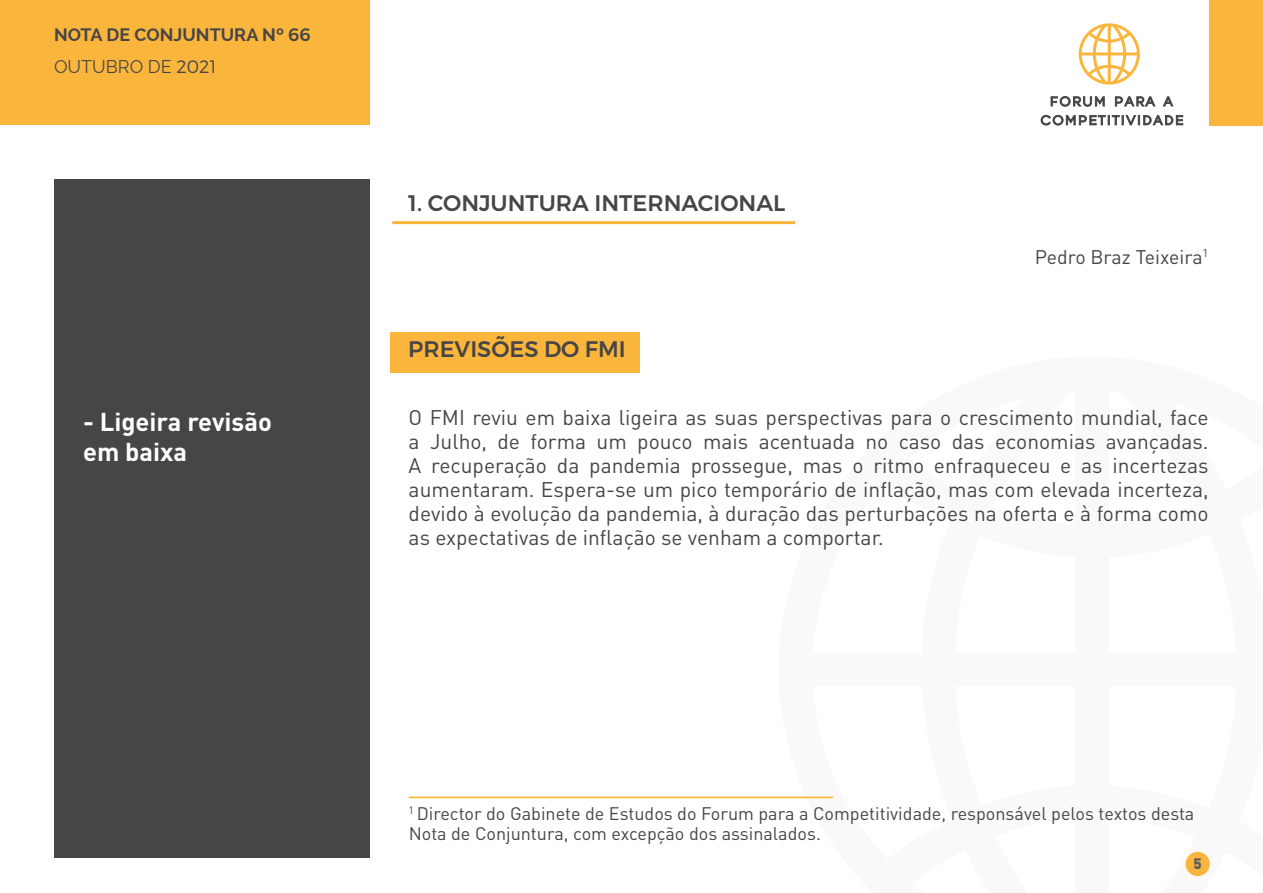
<style>
.page{position:relative;width:1263px;height:893px;background:#fff}
.page>*{position:absolute;margin:0;border:0;box-sizing:border-box;transform-origin:0 0}
.t1{font:700 25.5px/30px "DIN Pro";color:#fff}
.t2{font:500 22.5px "Montserrat";color:#484546}
.t3{font:21px/24px "DIN Pro";color:#484546;text-align:justify}
.t4{font:19.5px "DIN Pro";color:#484546}
.t5{font:18px/19.5px "DIN Pro";color:#484546}
.t6{font:700 18px/32px "Raleway";color:#484546}
.t7{font:900 15px "DIN Pro";color:#5e5d5d}
.s1{font-family:"Montserrat";font-weight:500}
.s2{font-weight:400}
.s3{font-family:"Montserrat";font-weight:300}
</style>
<div class="page">
<div style="left:54px;top:179px;width:316px;height:678px;background:#484546"></div>
<div style="left:0;top:0;width:370px;height:125px;background:#fab63c"></div>
<div style="left:1210px;top:0;width:53px;height:125px;background:#fab63c"></div>
<svg style="left:1079px;top:23px;width:61px;height:62px"></svg>
<svg style="left:1050px;top:96px;width:55px;height:11px"></svg>
<svg style="left:1115px;top:96px;width:41px;height:11px"></svg>
<svg style="left:1162px;top:96px;width:12px;height:11px"></svg>
<svg style="left:1040px;top:114px;width:143px;height:12px"></svg>
<div style="left:1185px;top:852px;width:25px;height:24px;background:#fab63c;border-radius:50%"></div>
<div style="left:391px;top:332px;width:249px;height:41px;background:#fab63c"></div>
<hr style="left:392px;top:221px;width:403px;height:3px;background:#fab63c">
<hr style="left:409px;top:797px;width:424px;height:1px;background:#fab63c">
<p class="t6" style="left:54px;top:19px;width:258px">NOTA DE CONJUNTURA Nº <span class="s1">66<br></span><span class="s2">OUTUBRO DE</span> <span class="s3">2021</span></p>
<p class="t2" style="left:408px;top:189px;width:379px">1. CONJUNTURA INTERNACIONAL</p>
<p class="t2" style="left:408px;top:335px;width:219px">PREVISÕES DO FMI</p>
<p class="t4" style="left:1035px;top:243px;width:175px">Pedro Braz Teixeira<sup>1</sup></p>
<p class="t1" style="left:83px;top:405px;width:190px">- Ligeira revisão em baixa</p>
<p class="t3" style="left:409px;top:405px;width:801px">O FMI reviu em baixa ligeira as suas perspectivas para o crescimento mundial, face a Julho, de forma um pouco mais acentuada no caso das economias avançadas.<br>A recuperação da pandemia prossegue, mas o ritmo enfraqueceu e as incertezas aumentaram. Espera-se um pico temporário de inflação, mas com elevada incerteza, devido à evolução da pandemia, à duração das perturbações na oferta e à forma como as expectativas de inflação se venham a comportar.</p>
<p class="t5" style="left:409px;top:803px;width:787px"><sup>1</sup> Director do Gabinete de Estudos do Forum para a Competitividade, responsável pelos textos desta<br>Nota de Conjuntura, com excepção dos assinalados.</p>
<p class="t7" style="left:1193px;top:853px;width:10px">5</p>
</div>
